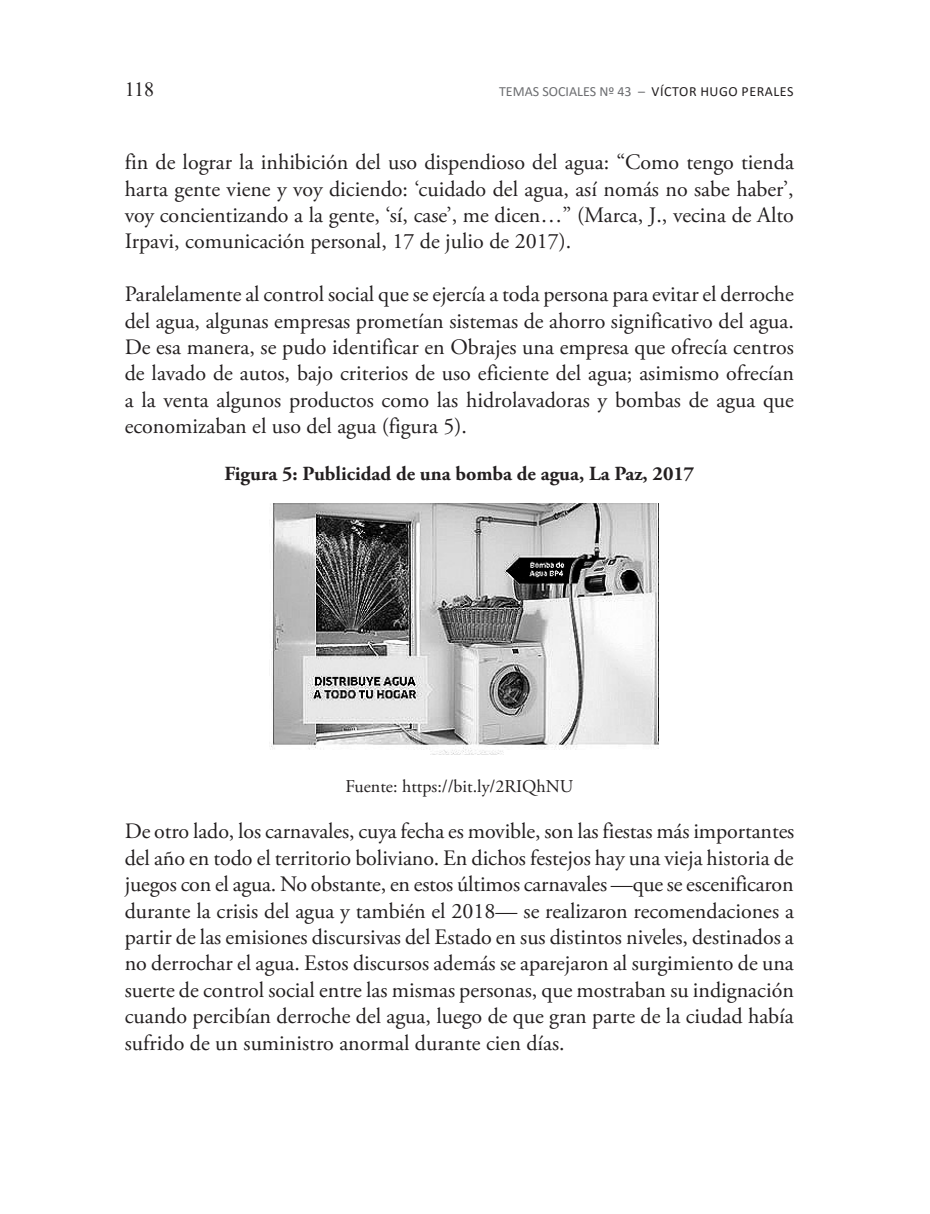
<style>
.page{position:relative;width:930px;height:1214px;background:#fff}
.page>*{position:absolute;margin:0;border:0;box-sizing:border-box;transform-origin:0 0}
.Cuerpo_Artículo{font:22px/26.4px "Adobe Garamond Pro";color:#231f20;text-align:justify}
.TítuloCuadros{font:700 20px "Adobe Garamond Pro";color:#231f20}
.t1{font:20px "Times New Roman";color:#231f20}
.TítuloCuadros-2{font:18px "Adobe Garamond Pro";color:#231f20}
.t2{font:14px "Calibri";letter-spacing:.01em;color:#6c6d70}
.s1{color:#231f20}
</style>
<div class="page">
<img style="left:269px;top:503px;width:390px;height:251px">
<p class="t1" style="left:125px;top:75px;width:31px">118</p>
<p class="t2" style="left:499px;top:82px;width:296px">TEMAS SOCIALES Nº 43 – <span class="s1">VÍCTOR HUGO PERALES</span></p>
<p class="Cuerpo_Artículo" style="left:125px;top:150px;width:671px">fin de lograr la inhibición del uso dispendioso del agua: “Como tengo tienda harta gente viene y voy diciendo: ‘cuidado del agua, así nomás no sabe haber’, voy concientizando a la gente, ‘sí, case’, me dicen…” (Marca, J., vecina de Alto Irpavi, comunicación personal, 17 de julio de 2017).</p>
<p class="Cuerpo_Artículo" style="left:125px;top:282px;width:671px">Paralelamente al control social que se ejercía a toda persona para evitar el derroche del agua, algunas empresas prometían sistemas de ahorro significativo del agua.<br>De esa manera, se pudo identificar en Obrajes una empresa que ofrecía centros de lavado de autos, bajo criterios de uso eficiente del agua; asimismo ofrecían a la venta algunos productos como las hidrolavadoras y bombas de agua que economizaban el uso del agua (figura 5).</p>
<p class="TítuloCuadros" style="left:224px;top:461px;width:471px">Figura 5: Publicidad de una bomba de agua, La Paz, 2017</p>
<p class="TítuloCuadros-2" style="left:345px;top:775px;width:229px">Fuente: https://bit.ly/2RIQhNU</p>
<p class="Cuerpo_Artículo" style="left:125px;top:818px;width:671px">De otro lado, los carnavales, cuya fecha es movible, son las fiestas más importantes del año en todo el territorio boliviano. En dichos festejos hay una vieja historia de juegos con el agua. No obstante, en estos últimos carnavales —que se escenificaron durante la crisis del agua y también el 2018— se realizaron recomendaciones a partir de las emisiones discursivas del Estado en sus distintos niveles, destinados a no derrochar el agua. Estos discursos además se aparejaron al surgimiento de una suerte de control social entre las mismas personas, que mostraban su indignación cuando percibían derroche del agua, luego de que gran parte de la ciudad había sufrido de un suministro anormal durante cien días.</p>
</div>
